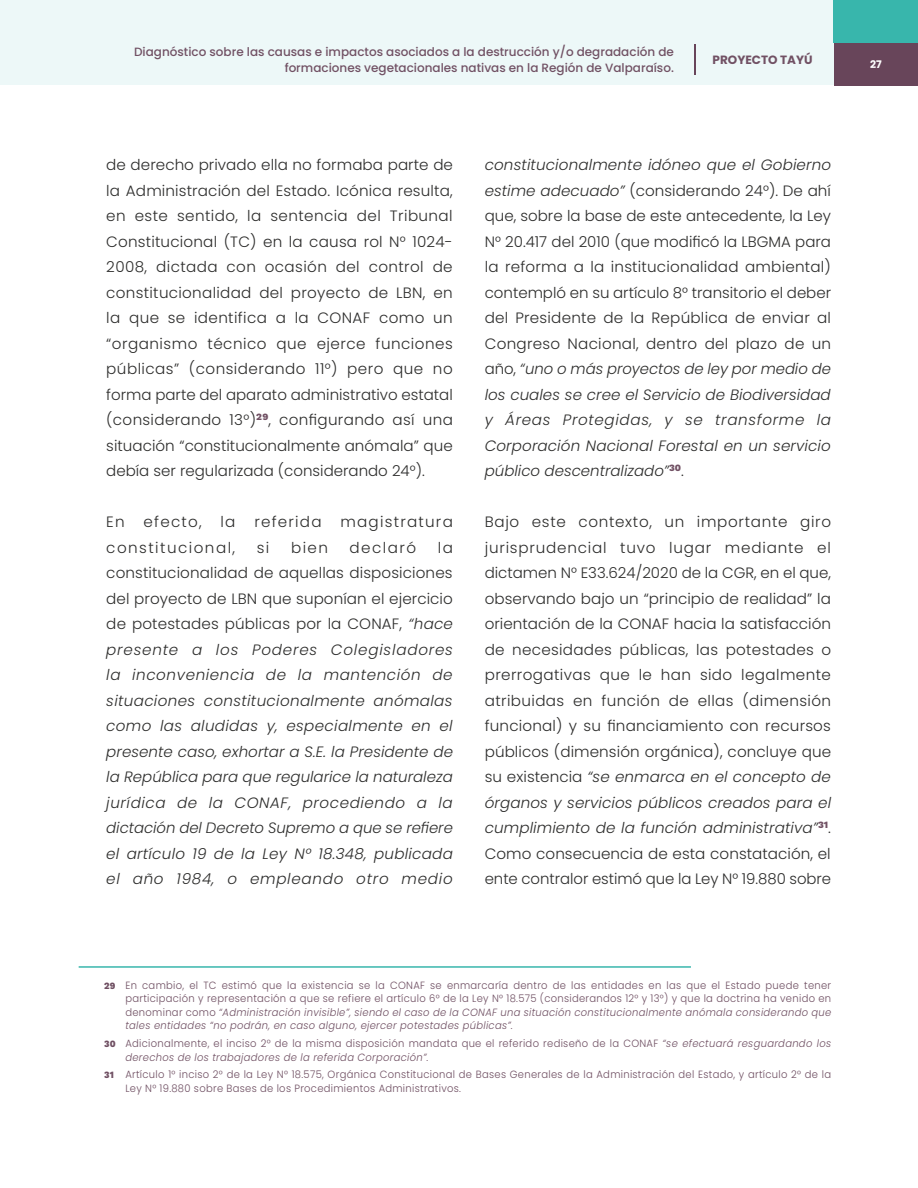
<style>
.page{position:relative;width:918px;height:1188px;background:#fff}
.page>*{position:absolute;margin:0;border:0;box-sizing:border-box;transform-origin:0 0}
.t1{font:300 15px/25.5px "Poppins";letter-spacing:.015em;color:#2d2d2c;text-align:justify}
.t2{font:italic 300 15px/25.5px "Poppins";letter-spacing:.045em;color:#2d2d2c;text-align:justify}
.t3{font:300 15px "Poppins";letter-spacing:.095em;color:#2d2d2c}
.t4{font:300 15px "Poppins";letter-spacing:.08em;color:#2d2d2c}
.t5{font:500 12px/16.5px "Poppins";color:#715164;text-align:right}
.t6{font:700 12px "Poppins";color:#715164}
.t7{font:300 10.5px/13.5px "Poppins";letter-spacing:.03em;color:#6f4f62;scale:.95 1}
.t8{font:700 10.5px "Poppins";color:#fff}
.s1{font-style:normal}
.s2{font-style:italic}
.s3{font-family:"Work Sans";font-weight:800;font-size:9.6px}
</style>
<div class="page">
<div style="left:0;top:0;width:918px;height:85px;background:#edf8f8"></div>
<div style="left:834px;top:0;width:84px;height:85px;background:#68455a"></div>
<div style="left:834px;top:0;width:84px;height:43px;background:#38b6ac"></div>
<hr style="left:694px;top:44px;width:2px;height:31px;background:#68455a">
<hr style="left:79px;top:966px;width:612px;height:2px;background:#38b6ac">
<p class="t5" style="left:134px;top:44px;width:541px">Diagnóstico sobre las causas e impactos asociados a la destrucción y/o degradación de formaciones vegetacionales nativas en la Región de Valparaíso.</p>
<p class="t6" style="left:713px;top:52px;width:101px">PROYECTO TAYÚ</p>
<p class="t1" style="left:106px;top:152px;width:348px">de derecho privado ella no formaba parte de la Administración del Estado. Icónica resulta, en este sentido, la sentencia del Tribunal Constitucional (TC) en la causa rol N° 1024- 2008, dictada con ocasión del control de constitucionalidad del proyecto de LBN, en la que se identifica a la CONAF como un “organismo técnico que ejerce funciones públicas” (considerando 11°) pero que no forma parte del aparato administrativo estatal (considerando 13°)<sup>29</sup>, configurando así una situación “constitucionalmente anómala” que debía ser regularizada (considerando 24°).</p>
<p class="t1" style="left:106px;top:509px;width:20px">En</p>
<p class="t1" style="left:144px;top:509px;width:60px">efecto,</p>
<p class="t1" style="left:221px;top:509px;width:16px">la</p>
<p class="t4" style="left:254px;top:513px;width:69px">referida</p>
<p class="t4" style="left:340px;top:513px;width:114px">magistratura</p>
<p class="t3" style="left:106px;top:539px;width:130px">constitucional,</p>
<p class="t1" style="left:257px;top:535px;width:14px">si</p>
<p class="t1" style="left:291px;top:535px;width:39px">bien</p>
<p class="t3" style="left:350px;top:539px;width:68px">declaró</p>
<p class="t2" style="left:106px;top:535px;width:348px;text-indent:331px"><span class="s1">la constitucionalidad de aquellas disposiciones del proyecto de LBN que suponían el ejercicio de potestades públicas por la CONAF,</span> “hace presente a los Poderes Colegisladores la inconveniencia de la mantención de situaciones constitucionalmente anómalas como las aludidas y, especialmente en el presente caso, exhortar a S.E. la Presidente de la República para que regularice la naturaleza jurídica de la CONAF, procediendo a la dictación del Decreto Supremo a que se refiere el artículo 19 de la Ley N° 18.348, publicada el año 1984, o empleando otro medio</p>
<p class="t1" style="left:485px;top:152px;width:348px"><span class="s2">constitucionalmente idóneo que el Gobierno estime adecuado”</span> (considerando 24°). De ahí que, sobre la base de este antecedente, la Ley N° 20.417 del 2010 (que modificó la LBGMA para la reforma a la institucionalidad ambiental) contempló en su artículo 8° transitorio el deber del Presidente de la República de enviar al Congreso Nacional, dentro del plazo de un año, <span class="s2">“uno o más proyectos de ley por medio de los cuales se cree el Servicio de Biodiversidad y Áreas Protegidas, y se transforme la Corporación Nacional Forestal en un servicio público descentralizado”</span><sup>30</sup>.</p>
<p class="t1" style="left:485px;top:509px;width:348px">Bajo este contexto, un importante giro jurisprudencial tuvo lugar mediante el dictamen N° E33.624/2020 de la CGR, en el que, observando bajo un “principio de realidad” la orientación de la CONAF hacia la satisfacción de necesidades públicas, las potestades o prerrogativas que le han sido legalmente atribuidas en función de ellas (dimensión funcional) y su financiamiento con recursos públicos (dimensión orgánica), concluye que su existencia <span class="s2">“se enmarca en el concepto de órganos y servicios públicos creados para el cumplimiento de la función administrativa”</span><sup>31</sup>.<br>Como consecuencia de esta constatación, el ente contralor estimó que la Ley N° 19.880 sobre</p>
<p class="t7" style="left:125px;top:979px;width:744px;text-align:justify;text-indent:-21px"><span class="s3">29</span> En cambio, el TC estimó que la existencia se la CONAF se enmarcaría dentro de las entidades en las que el Estado puede tener participación y representación a que se refiere el artículo 6° de la Ley N° 18.575 (considerandos 12° y 13°) y que la doctrina ha venido en denominar como <span class="s2">“Administración invisible”, siendo el caso de la CONAF una situación constitucionalmente anómala considerando que tales entidades “no podrán, en caso alguno, ejercer potestades públicas”.</span></p>
<p class="t7" style="left:125px;top:1037px;width:744px;text-indent:-21px"><span class="s3">30</span> Adicionalmente, el inciso 2° de la misma disposición mandata que el referido rediseño de la CONAF <span class="s2">“se efectuará resguardando los derechos de los trabajadores de la referida Corporación”.</span></p>
<p class="t7" style="left:125px;top:1068px;width:744px;text-indent:-21px"><span class="s3">31</span> Artículo 1° inciso 2° de la Ley N° 18.575, Orgánica Constitucional de Bases Generales de la Administración del Estado, y artículo 2° de la<br>Ley N° 19.880 sobre Bases de los Procedimientos Administrativos.</p>
<p class="t8" style="left:870px;top:58px;width:13px">27</p>
</div>
